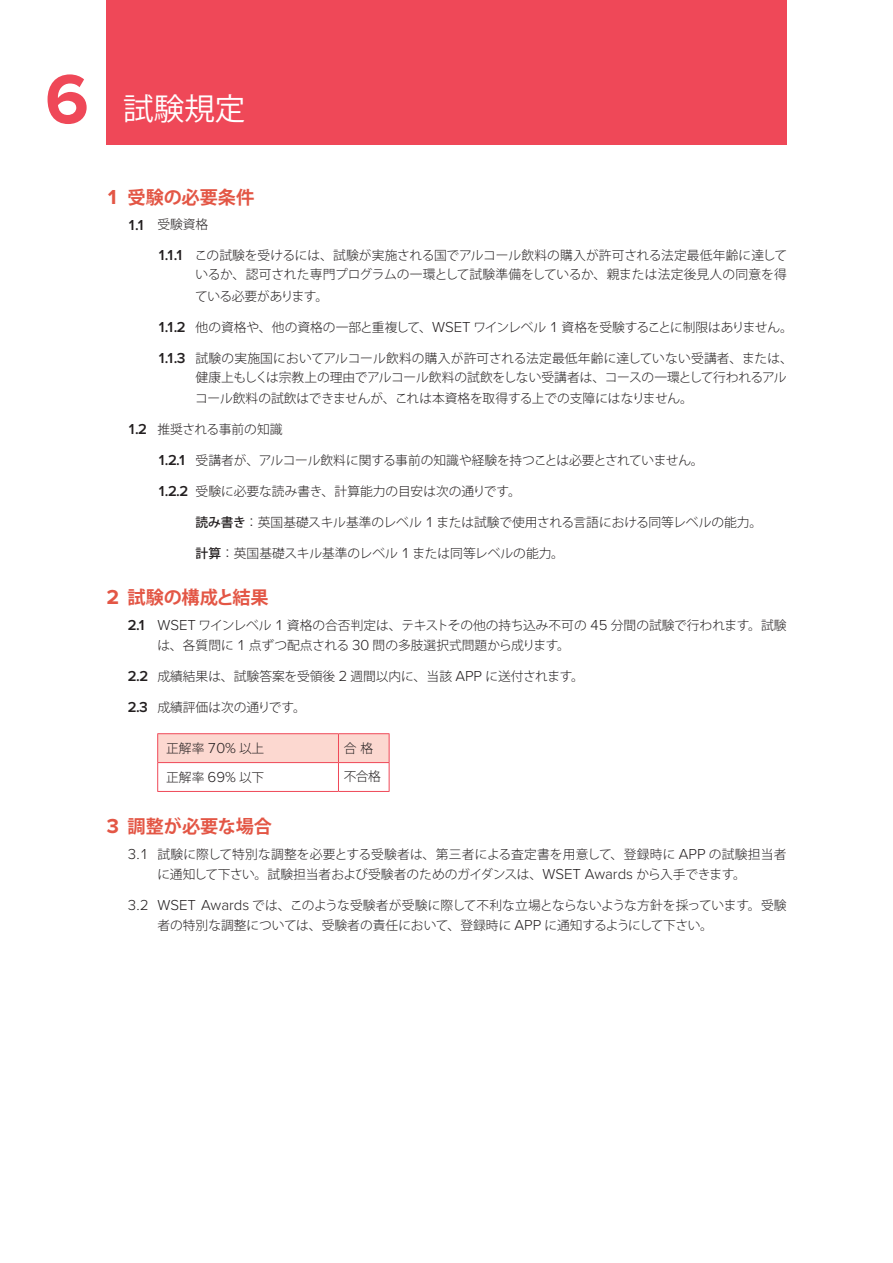
<style>
.page{position:relative;width:893px;height:1263px;background:#fff}
.page>*{position:absolute;margin:0;border:0;box-sizing:border-box;transform-origin:0 0}
.t1{font:700 72px "Proxima Nova";color:#ef4858}
.t2{font:300 36px "Proxima Nova";color:#fff}
.t3{font:30.6px "Koz Go Pro";color:#fff}
.t4{font:700 18.15px "Koz Go Pro";color:#e35645}
.t5{font:300 12.75px/20.2px "Koz Go Pro";color:#231f20}
.t6{font:300 12.75px "Koz Go Pro";letter-spacing:-.04em;color:#231f20}
.s1{font-weight:700;font-size:72px}
.s2{font-family:"Proxima Nova";font-size:21px}
.s3{font-family:"Proxima Nova";font-weight:600;font-size:15px}
.s4{font-family:"Proxima Nova";font-size:15px}
.s5{font-weight:500}
</style>
<div class="page">
<hr style="left:157px;top:733px;width:181px;height:1px;background:#ef4858">
<hr style="left:338px;top:733px;width:51px;height:1px;background:#ef4858">
<svg style="left:157px;top:734px;width:233px;height:57px"></svg>
<hr style="left:157px;top:791px;width:181px;height:1px;background:#ef4858">
<hr style="left:338px;top:791px;width:51px;height:1px;background:#ef4858">
<div style="left:106px;top:0;width:681px;height:144px;background:#ef4858"></div>
<h1 class="t1" style="left:45px;top:58px;width:45px">6</h1>
<h2 class="t2" style="left:106px;top:78px;width:131px"><span class="s1">3</span> Title</h2>
<h3 class="t3" style="left:123px;top:89px;width:124px">試験規定</h3>
<h3 class="t4" style="left:106px;top:185px;width:149px"><span class="s2">1</span> 受験の必要条件</h3>
<p class="t5" style="left:128px;top:215px;width:82px"><span class="s3">1.1</span> 受験資格</p>
<p class="t5" style="left:157px;top:246px;width:631px;line-height:19.2px;text-align:right"><span class="s3">1.1.1</span> この試験を受けるには、試験が実施される国でアルコール飲料の購入が許可される法定最低年齢に達しているか、認可された専門プログラムの一環として試験準備をしているか、親または法定後見人の同意を得</p>
<p class="t6" style="left:195px;top:288px;width:134px">ている必要があります。</p>
<p class="t5" style="left:157px;top:317px;width:637px"><span class="s3">1.1.2</span> 他の資格や、他の資格の一部と重複して、<span class="s4">WSET</span> ワインレベル <span class="s4">1</span> 資格を受験することに制限はありません。</p>
<p class="t5" style="left:196px;top:348px;width:599px;line-height:19.2px;text-indent:-38px"><span class="s3">1.1.3</span> 試験の実施国においてアルコール飲料の購入が許可される法定最低年齢に達していない受講者、または、健康上もしくは宗教上の理由でアルコール飲料の試飲をしない受講者は、コースの一環として行われるアル</p>
<p class="t5" style="left:195px;top:388px;width:499px">コール飲料の試飲はできませんが、これは本資格を取得する上での支障にはなりません。</p>
<p class="t5" style="left:128px;top:419px;width:156px"><span class="s3">1.2</span> 推奨される事前の知識</p>
<p class="t5" style="left:157px;top:450px;width:548px"><span class="s3">1.2.1</span> 受講者が、アルコール飲料に関する事前の知識や経験を持つことは必要とされていません。</p>
<p class="t5" style="left:157px;top:481px;width:365px"><span class="s3">1.2.2</span> 受験に必要な読み書き、計算能力の目安は次の通りです。</p>
<p class="t5" style="left:196px;top:512px;width:568px"><span class="s5">読み書き</span>：英国基礎スキル基準のレベル <span class="s4">1</span> または試験で使用される言語における同等レベルの能力。</p>
<p class="t5" style="left:196px;top:543px;width:370px"><span class="s5">計算</span>：英国基礎スキル基準のレベル <span class="s4">1</span> または同等レベルの能力。</p>
<h3 class="t4" style="left:106px;top:586px;width:164px"><span class="s2">2</span> 試験の構成と結果</h3>
<p class="t5" style="left:157px;top:615px;width:631px;text-indent:-30px"><span class="s3">2.1</span> <span class="s4">WSET</span> ワインレベル <span class="s4">1</span> 資格の合否判定は、テキストその他の持ち込み不可の <span class="s4">45</span> 分間の試験で行われます。試験は、各質問に <span class="s4">1</span> 点ずつ配点される <span class="s4">30</span> 問の多肢選択式問題から成ります。</p>
<p class="t5" style="left:128px;top:666px;width:458px"><span class="s3">2.2</span> 成績結果は、試験答案を受領後 <span class="s4">2</span> 週間以内に、当該 <span class="s4">APP</span> に送付されます。</p>
<p class="t5" style="left:128px;top:697px;width:180px"><span class="s3">2.3</span> 成績評価は次の通りです。</p>
<p class="t5" style="left:166px;top:738px;width:100px">正解率 <span class="s4">70%</span> 以上</p>
<p class="t5" style="left:344px;top:738px;width:31px">合格</p>
<p class="t5" style="left:166px;top:767px;width:100px">正解率 <span class="s4">69%</span> 以下</p>
<p class="t5" style="left:344px;top:767px;width:38px">不合格</p>
<h3 class="t4" style="left:106px;top:815px;width:167px"><span class="s2">3</span> 調整が必要な場合</h3>
<p class="t5" style="left:157px;top:844px;width:631px;text-indent:-30px"><span class="s4">3.1</span> 試験に際して特別な調整を必要とする受験者は、第三者による査定書を用意して、登録時に <span class="s4">APP</span> の試験担当者に通知して下さい。試験担当者および受験者のためのガイダンスは、<span class="s4">WSET Awards</span> から入手できます。</p>
<p class="t5" style="left:157px;top:895px;width:631px;text-indent:-30px"><span class="s4">3.2 WSET Awards</span> では、このような受験者が受験に際して不利な立場とならないような方針を採っています。受験者の特別な調整については、受験者の責任において、登録時に <span class="s4">APP</span> に通知するようにして下さい。</p>
</div>
